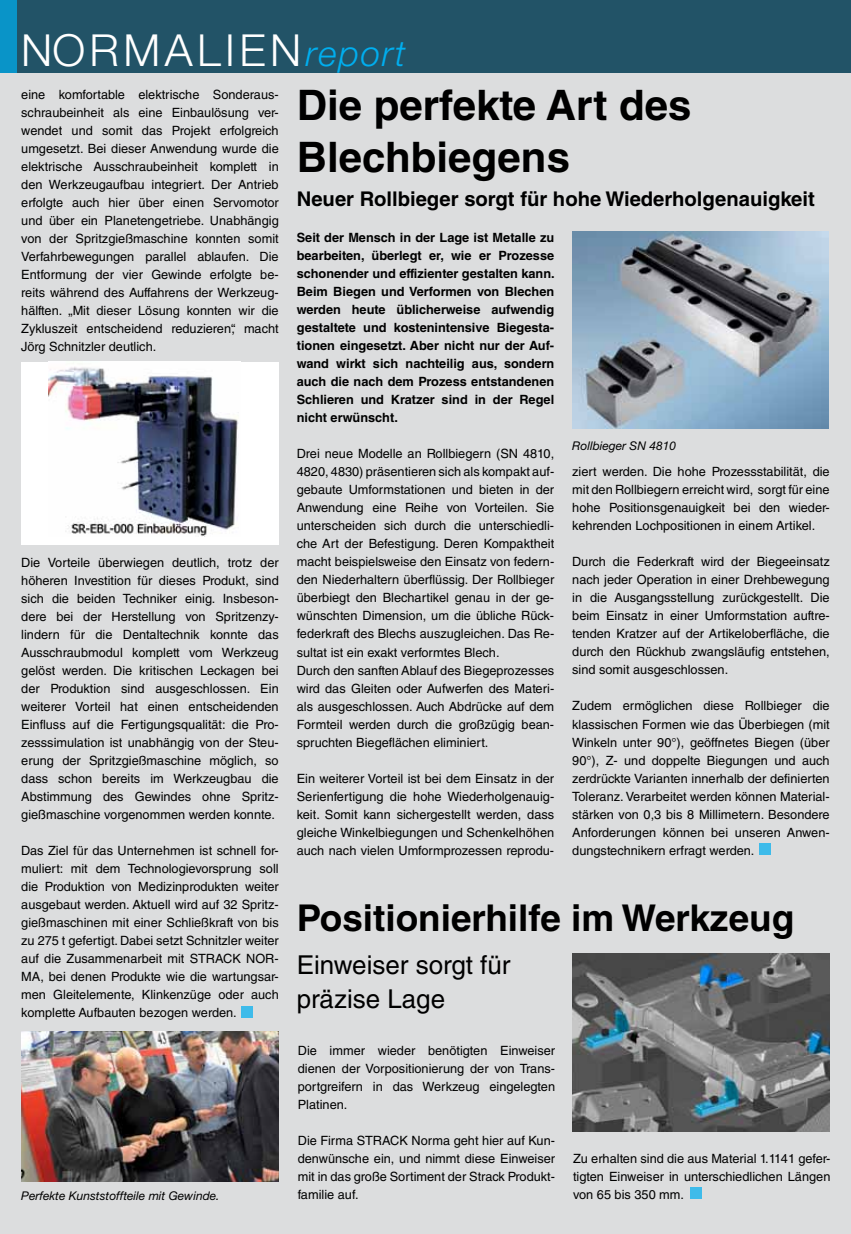
<style>
.page{position:relative;width:851px;height:1234px;background:#fff}
.page>*{position:absolute;margin:0;border:0;box-sizing:border-box;transform-origin:0 0}
.t1{font:300 44.25px "Helvetica Neue LT Std";letter-spacing:.1em;color:#fff}
.t2{font:700 42px/52.5px "Helvetica LT Std";color:#000}
.t3{font:700 36.9px "Helvetica LT Std";color:#000}
.t4{font:25.95px/33.9px "Helvetica LT Std";color:#000}
.t5{font:700 20.25px "Helvetica LT Std";color:#000}
.t6{font:12.75px/18px "Helvetica LT Std";color:#000;text-align:justify}
.t7{font:700 12.75px/18px "Helvetica LT Std";color:#000;text-align:justify}
.t8{font:italic 12px "Helvetica Neue LT Std";color:#000}
.s1{font-style:italic;font-size:35.4px;color:#00aeef}
</style>
<div class="page">
<div style="left:0;top:0;width:850px;height:1233px;background:#dcddde"></div>
<div style="left:0;top:0;width:850px;height:72px;background:#225367"></div>
<img style="left:572px;top:953px;width:257px;height:178px">
<img style="left:21px;top:1031px;width:258px;height:150px">
<div style="left:21px;top:361px;width:258px;height:183px;background:#fff"></div>
<img style="left:49px;top:367px;width:190px;height:169px">
<div style="left:241px;top:1006px;width:12px;height:11px;background:#3ebbea"></div>
<img style="left:572px;top:231px;width:256px;height:197px">
<div style="left:690px;top:1186px;width:12px;height:12px;background:#3ebbea"></div>
<div style="left:759px;top:842px;width:12px;height:12px;background:#3ebbea"></div>
<h1 class="t1" style="left:21px;top:23px;width:386px">NORMALIEN<span class="s1">report</span></h1>
<p class="t6" style="left:21px;top:85px;width:259px">eine komfortable elektrische Sonderaus&shy;schraubeinheit als eine Einbaulösung ver&shy;wendet und somit das Projekt erfolgreich umgesetzt. Bei dieser Anwendung wurde die elektrische Ausschraubeinheit komplett in den Werkzeugaufbau integriert. Der Antrieb erfolgte auch hier über einen Servomotor und über ein Planetengetriebe. Unabhängig von der Spritzgießmaschine konnten somit Verfahrbewegungen parallel ablaufen. Die Entformung der vier Gewinde erfolgte be&shy;reits während des Auffahrens der Werkzeug&shy;hälften. „Mit dieser Lösung konnten wir die Zykluszeit entscheidend reduzieren“, macht Jörg Schnitzler deutlich.</p>
<h2 class="t2" style="left:297px;top:78px;width:396px">Die perfekte Art des<br>Blechbiegens</h2>
<h3 class="t5" style="left:297px;top:186px;width:519px">Neuer Rollbieger sorgt für hohe Wiederholgenauigkeit</h3>
<p class="t7" style="left:297px;top:228px;width:259px">Seit der Mensch in der Lage ist Metalle zu bearbeiten, überlegt er, wie er Prozesse schonender und effizienter gestalten kann.<br>Beim Biegen und Verformen von Blechen werden heute üblicherweise aufwendig gestaltete und kostenintensive Biegesta&shy;tionen eingesetzt. Aber nicht nur der Auf&shy;wand wirkt sich nachteilig aus, sondern auch die nach dem Prozess entstandenen Schlieren und Kratzer sind in der Regel nicht erwünscht.</p>
<p class="t6" style="left:297px;top:444px;width:259px;text-align:left">Drei neue Modelle an Rollbiegern (SN 4810, 4820, 4830) präsentieren sich als kompakt auf&shy;gebaute Umformstationen und bieten in der Anwendung eine Reihe von Vorteilen. Sie unterscheiden sich durch die unterschiedli&shy;che Art der Befestigung. Deren Kompaktheit macht beispielsweise den Einsatz von federn&shy;den Niederhaltern überflüssig. Der Rollbieger überbiegt den Blechartikel genau in der ge&shy;wünschten Dimension, um die übliche Rück&shy;federkraft des Blechs auszugleichen. Das Re&shy;sultat ist ein exakt verformtes Blech.<br>Durch den sanften Ablauf des Biegeprozesses wird das Gleiten oder Aufwerfen des Materi&shy;als ausgeschlossen. Auch Abdrücke auf dem Formteil werden durch die großzügig bean&shy;spruchten Biegeflächen eliminiert.</p>
<p class="t6" style="left:297px;top:769px;width:259px">Ein weiterer Vorteil ist bei dem Einsatz in der Serienfertigung die hohe Wiederholgenauig&shy;keit. Somit kann sichergestellt werden, dass gleiche Winkelbiegungen und Schenkelhöhen auch nach vielen Umformprozessen reprodu-</p>
<p class="t8" style="left:572px;top:438px;width:105px">Rollbieger SN 4810</p>
<p class="t6" style="left:572px;top:462px;width:259px">ziert werden. Die hohe Prozessstabilität, die mit den Rollbiegern erreicht wird, sorgt für eine hohe Positionsgenauigkeit bei den wieder&shy;kehrenden Lochpositionen in einem Artikel.</p>
<p class="t6" style="left:572px;top:552px;width:259px">Durch die Federkraft wird der Biegeeinsatz nach jeder Operation in einer Drehbewegung in die Ausgangsstellung zurückgestellt. Die beim Einsatz in einer Umformstation auftre&shy;tenden Kratzer auf der Artikeloberfläche, die durch den Rückhub zwangsläufig entstehen, sind somit ausgeschlossen.</p>
<p class="t6" style="left:572px;top:696px;width:259px">Zudem ermöglichen diese Rollbieger die klassischen Formen wie das Überbiegen (mit Winkeln unter 90°), geöffnetes Biegen (über 90°), Z- und doppelte Biegungen und auch zerdrückte Varianten innerhalb der definierten Toleranz. Verarbeitet werden können Material&shy;stärken von 0,3 bis 8 Millimetern. Besondere Anforderungen können bei unseren Anwen&shy;dungstechnikern erfragt werden.</p>
<p class="t6" style="left:21px;top:553px;width:259px">Die Vorteile überwiegen deutlich, trotz der höheren Investition für dieses Produkt, sind sich die beiden Techniker einig. Insbeson&shy;dere bei der Herstellung von Spritzenzy&shy;lindern für die Dentaltechnik konnte das Ausschraubmodul komplett vom Werkzeug gelöst werden. Die kritischen Leckagen bei der Produktion sind ausgeschlossen. Ein weiterer Vorteil hat einen entscheidenden Einfluss auf die Fertigungsqualität: die Pro&shy;zesssimulation ist unabhängig von der Steu&shy;erung der Spritzgießmaschine möglich, so dass schon bereits im Werkzeugbau die Abstimmung des Gewindes ohne Spritz&shy;gießmaschine vorgenommen werden konnte.</p>
<p class="t6" style="left:21px;top:841px;width:259px">Das Ziel für das Unternehmen ist schnell for&shy;muliert: mit dem Technologievorsprung soll die Produktion von Medizinprodukten weiter ausgebaut werden. Aktuell wird auf 32 Spritz&shy;gießmaschinen mit einer Schließkraft von bis zu 275 t gefertigt. Dabei setzt Schnitzler weiter auf die Zusammenarbeit mit STRACK NOR-MA, bei denen Produkte wie die wartungsar&shy;men Gleitelemente, Klinkenzüge oder auch komplette Aufbauten bezogen werden.</p>
<h3 class="t3" style="left:297px;top:895px;width:499px">Positionierhilfe im Werkzeug</h3>
<h3 class="t4" style="left:297px;top:947px;width:215px">Einweiser sorgt für präzise Lage</h3>
<p class="t8" style="left:21px;top:1188px;width:200px">Perfekte Kunststoffteile mit Gewinde.</p>
<p class="t6" style="left:298px;top:1040px;width:259px">Die immer wieder benötigten Einweiser dienen der Vorpositionierung der von Trans&shy;portgreifern in das Werkzeug eingelegten Platinen.</p>
<p class="t6" style="left:298px;top:1130px;width:259px">Die Firma STRACK Norma geht hier auf Kun&shy;denwünsche ein, und nimmt diese Einweiser mit in das große Sortiment der Strack Produkt&shy;familie auf.</p>
<p class="t6" style="left:573px;top:1148px;width:259px">Zu erhalten sind die aus Material 1.1141 gefer&shy;tigten Einweiser in unterschiedlichen Längen von 65 bis 350 mm.</p>
</div>
